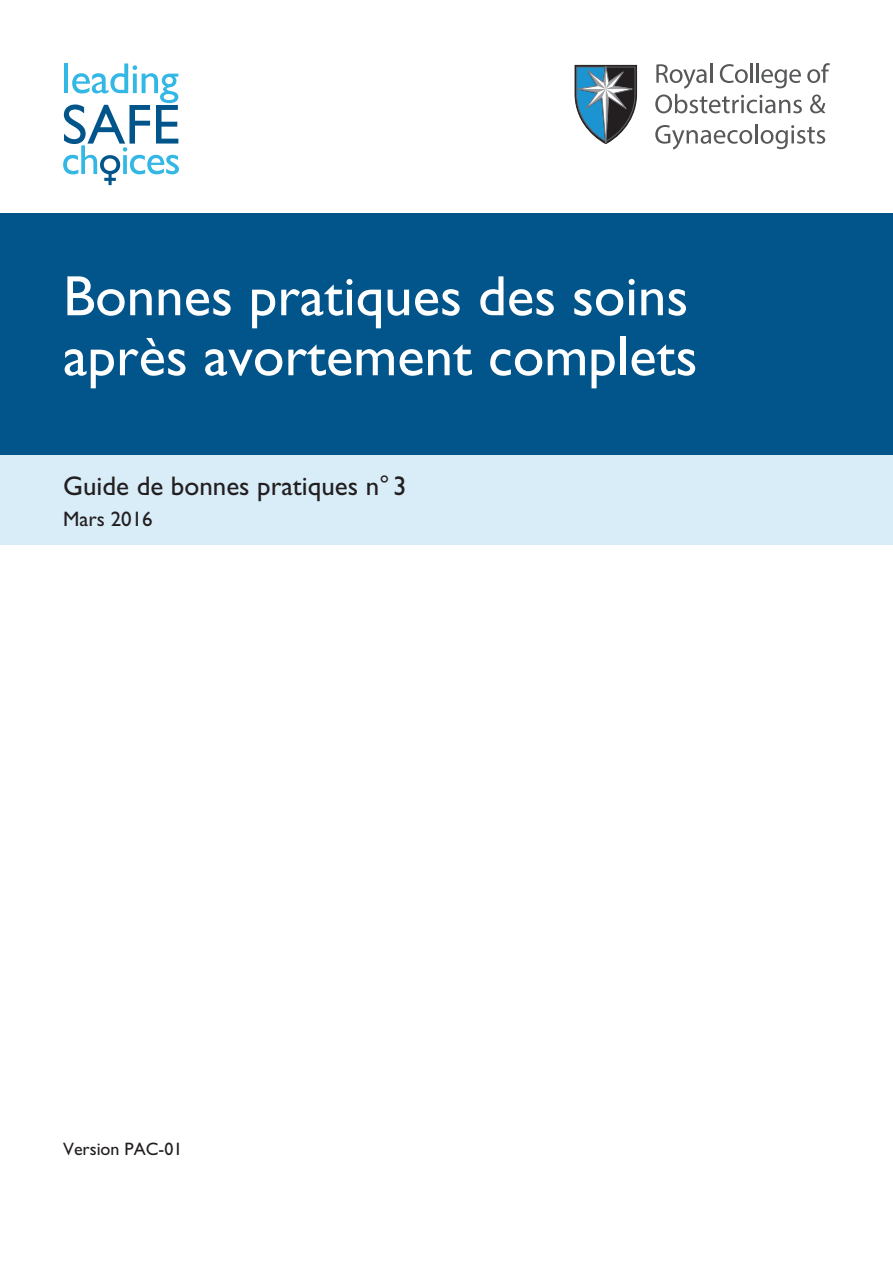
<style>
.page{position:relative;width:893px;height:1263px;background:#fff}
.page>*{position:absolute;margin:0;border:0;box-sizing:border-box;transform-origin:0 0}
.FGCS_front_cover_typ{font:57px/60px "Gill Sans";color:#fff}
.FGCS_front_cover_tit{font:27px "Gill Sans";color:#231f20}
.FGCS_front_cover_tit-2{font:21px "Gill Sans";color:#231f20}
.FGCS_front_cover_tit-3{font:18px "Gill Sans";color:#231f20}
</style>
<div class="page">
<svg style="left:655px;top:63px;width:175px;height:50px"></svg>
<svg style="left:655px;top:125px;width:97px;height:24px"></svg>
<hr style="left:755px;top:124px;width:3px;height:19px;background:#57585a">
<svg style="left:761px;top:125px;width:64px;height:24px"></svg>
<svg style="left:575px;top:64px;width:62px;height:80px"></svg>
<svg style="left:63px;top:63px;width:116px;height:122px"></svg>
<div style="left:0;top:213px;width:893px;height:242px;background:#01558a"></div>
<div style="left:0;top:455px;width:893px;height:89px;background:#d8edf8"></div>
<p class="FGCS_front_cover_typ" style="left:63px;top:266px;width:636px">Bonnes pratiques des soins après avortement complets</p>
<p class="FGCS_front_cover_tit" style="left:63px;top:470px;width:345px">Guide de bonnes pratiques n°3</p>
<p class="FGCS_front_cover_tit-2" style="left:63px;top:507px;width:91px">Mars 2016</p>
<p class="FGCS_front_cover_tit-3" style="left:63px;top:1139px;width:121px">Version PAC-01</p>
</div>
